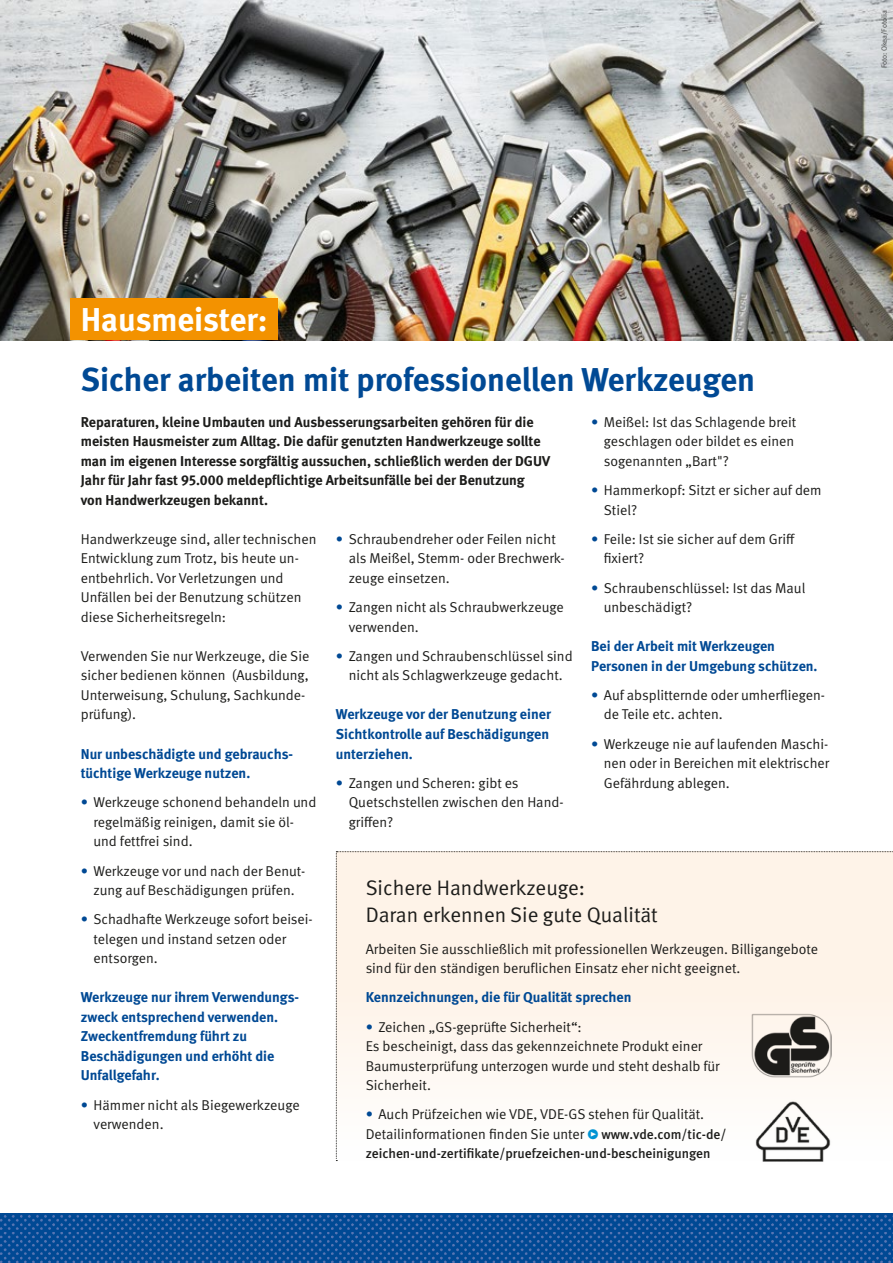
<style>
.page{position:relative;width:893px;height:1263px;background:#fff}
.page>*{position:absolute;margin:0;border:0;box-sizing:border-box;transform-origin:0 0}
.DGUV_Titel{font:700 33px/60px "DGUV Meta";color:#004994}
.DGUV_Untertitel{font:21px/27px "DGUV Meta";color:#1d1d1b}
.DGUV_GS{font:14.25px/19.5px "DGUV Meta";color:#1d1d1b}
.DGUV_ZT{font:700 14.25px/19.5px "DGUV Meta";color:#004994}
.DGUV_GS_Bold{font:700 14.25px/19.5px "DGUV Meta";color:#1d1d1b}
.DGUV_GS_Liste{font:14.25px "DGUV Meta";color:#1d1d1b}
.DGUV_GS_Liste-2{font:500 13.5px "DGUV Meta";color:#1d1d1b}
.t1{font:7.5px "DGUV Meta";letter-spacing:-.005em;color:#575756}
.s1{color:#fff}
.s2{color:#004994}
.s3{font-weight:500;font-size:13.5px}
</style>
<div class="page">
<svg style="left:336px;top:851px;width:557px;height:310px"></svg>
<img style="left:0;top:1214px;width:893px;height:49px">
<img style="left:751px;top:1014px;width:80px;height:63px">
<img style="left:753px;top:1096px;width:80px;height:66px">
<img style="left:0;top:0;width:893px;height:340px">
<div style="left:70px;top:298px;width:207px;height:42px;background:#f39200"></div>
<p class="t1" style="left:880px;top:68px;width:60px;rotate:-90deg">Foto: Okea/Fotolia</p>
<p class="DGUV_Titel" style="left:81px;top:291px;width:676px"><span class="s1">Hausmeister:<br></span>Sicher arbeiten mit professionellen Werkzeugen</p>
<p class="DGUV_GS_Bold" style="left:81px;top:413px;width:471px">Reparaturen, kleine Umbauten und Ausbesserungsarbeiten gehören für die meisten Hausmeister zum Alltag. Die dafür genutzten Handwerkzeuge sollte man im eigenen Interesse sorgfältig aussuchen, schließlich werden der DGUV Jahr für Jahr fast 95.000 meldepflichtige Arbeitsunfälle bei der Benutzung<br>von Handwerkzeugen bekannt.</p>
<p class="DGUV_GS" style="left:604px;top:413px;width:194px;text-indent:-13px"><span class="s2">•</span> Meißel: Ist das Schlagende breit geschlagen oder bildet es einen sogenannten „Bart"?</p>
<p class="DGUV_GS" style="left:604px;top:481px;width:219px;text-indent:-13px"><span class="s2">•</span> Hammerkopf: Sitzt er sicher auf dem<br>Stiel?</p>
<p class="DGUV_GS" style="left:604px;top:530px;width:193px;text-indent:-13px"><span class="s2">•</span> Feile: Ist sie sicher auf dem Griff fixiert?</p>
<p class="DGUV_GS" style="left:604px;top:578px;width:203px;text-indent:-13px"><span class="s2">•</span> Schraubenschlüssel: Ist das Maul unbeschädigt?</p>
<p class="DGUV_ZT" style="left:591px;top:637px;width:228px">Bei der Arbeit mit Werkzeugen<br>Personen in der Umgebung schützen.</p>
<p class="DGUV_GS" style="left:604px;top:686px;width:223px;text-indent:-13px"><span class="s2">•</span> Auf absplitternde oder umherfliegen&shy;de Teile etc. achten.</p>
<p class="DGUV_GS" style="left:604px;top:734px;width:227px;text-align:justify;text-indent:-13px"><span class="s2">•</span> Werkzeuge nie auf laufenden Maschi&shy;nen oder in Bereichen mit elektrischer Gefährdung ablegen.</p>
<p class="DGUV_GS" style="left:81px;top:530px;width:237px">Handwerkzeuge sind, aller technischen Entwicklung zum Trotz, bis heute un&shy;entbehrlich. Vor Verletzungen und Unfällen bei der Benutzung schützen diese Sicherheitsregeln:</p>
<p class="DGUV_GS" style="left:81px;top:647px;width:230px">Verwenden Sie nur Werkzeuge, die Sie sicher bedienen können (Ausbildung,<br>Unterweisung, Schulung, Sachkunde&shy;prüfung).</p>
<p class="DGUV_ZT" style="left:81px;top:744px;width:214px">Nur unbeschädigte und gebrauchs&shy;tüchtige Werkzeuge nutzen.</p>
<p class="DGUV_GS" style="left:94px;top:793px;width:224px;text-indent:-13px"><span class="s2">•</span> Werkzeuge schonend behandeln und regelmäßig reinigen, damit sie öl&shy;und fettfrei sind.</p>
<p class="DGUV_GS" style="left:81px;top:861px;width:226px;text-align:center"><span class="s2">•</span> Werkzeuge vor und nach der Benut&shy;zung auf Beschädigungen prüfen.</p>
<p class="DGUV_GS" style="left:94px;top:910px;width:221px;text-indent:-13px"><span class="s2">•</span> Schadhafte Werkzeuge sofort beisei&shy;telegen und instand setzen oder entsorgen.</p>
<p class="DGUV_ZT" style="left:81px;top:988px;width:220px">Werkzeuge nur ihrem Verwendungs&shy;zweck entsprechend verwenden.<br>Zweckentfremdung führt zu<br>Beschädigungen und erhöht die<br>Unfallgefahr.</p>
<p class="DGUV_GS" style="left:94px;top:1095px;width:208px;text-indent:-13px"><span class="s2">•</span> Hämmer nicht als Biegewerkzeuge verwenden.</p>
<p class="DGUV_GS" style="left:349px;top:530px;width:218px;text-indent:-13px"><span class="s2">•</span> Schraubendreher oder Feilen nicht als Meißel, Stemm- oder Brechwerk&shy;zeuge einsetzen.</p>
<p class="DGUV_GS" style="left:349px;top:598px;width:217px;text-indent:-13px"><span class="s2">•</span> Zangen nicht als Schraubwerkzeuge verwenden.</p>
<p class="DGUV_GS" style="left:336px;top:647px;width:238px;text-align:center"><span class="s2">•</span> Zangen und Schraubenschlüssel sind nicht als Schlagwerkzeuge gedacht.</p>
<p class="DGUV_ZT" style="left:336px;top:705px;width:217px">Werkzeuge vor der Benutzung einer<br>Sichtkontrolle auf Beschädigungen unterziehen.</p>
<p class="DGUV_GS" style="left:349px;top:773px;width:216px;text-indent:-13px"><span class="s2">•</span> Zangen und Scheren: gibt es<br>Quetschstellen zwischen den Hand&shy;griffen?</p>
<p class="DGUV_Untertitel" style="left:366px;top:874px;width:294px">Sichere Handwerkzeuge:<br>Daran erkennen Sie gute Qualität</p>
<p class="DGUV_GS" style="left:366px;top:939px;width:454px">Arbeiten Sie ausschließlich mit professionellen Werkzeugen. Billigangebote sind für den ständigen beruflichen Einsatz eher nicht geeignet.</p>
<p class="DGUV_ZT" style="left:366px;top:988px;width:267px">Kennzeichnungen, die für Qualität sprechen</p>
<p class="DGUV_GS" style="left:366px;top:1017px;width:218px"><span class="s2">•</span> Zeichen „GS-geprüfte Sicherheit“:</p>
<p class="DGUV_GS" style="left:366px;top:1037px;width:355px">Es bescheinigt, dass das gekennzeichnete Produkt einer<br>Baumusterprüfung unterzogen wurde und steht deshalb für<br>Sicherheit.</p>
<p class="DGUV_GS" style="left:366px;top:1105px;width:340px"><span class="s2">•</span> Auch Prüfzeichen wie VDE, VDE-GS stehen für Qualität.</p>
<p class="DGUV_GS_Liste" style="left:366px;top:1125px;width:362px">Detailinformationen finden Sie unter <span class="s3">www.vde.com/tic-de/</span></p>
<p class="DGUV_GS_Liste-2" style="left:366px;top:1146px;width:346px">zeichen-und-zertifikate/pruefzeichen-und-bescheinigungen</p>
</div>
